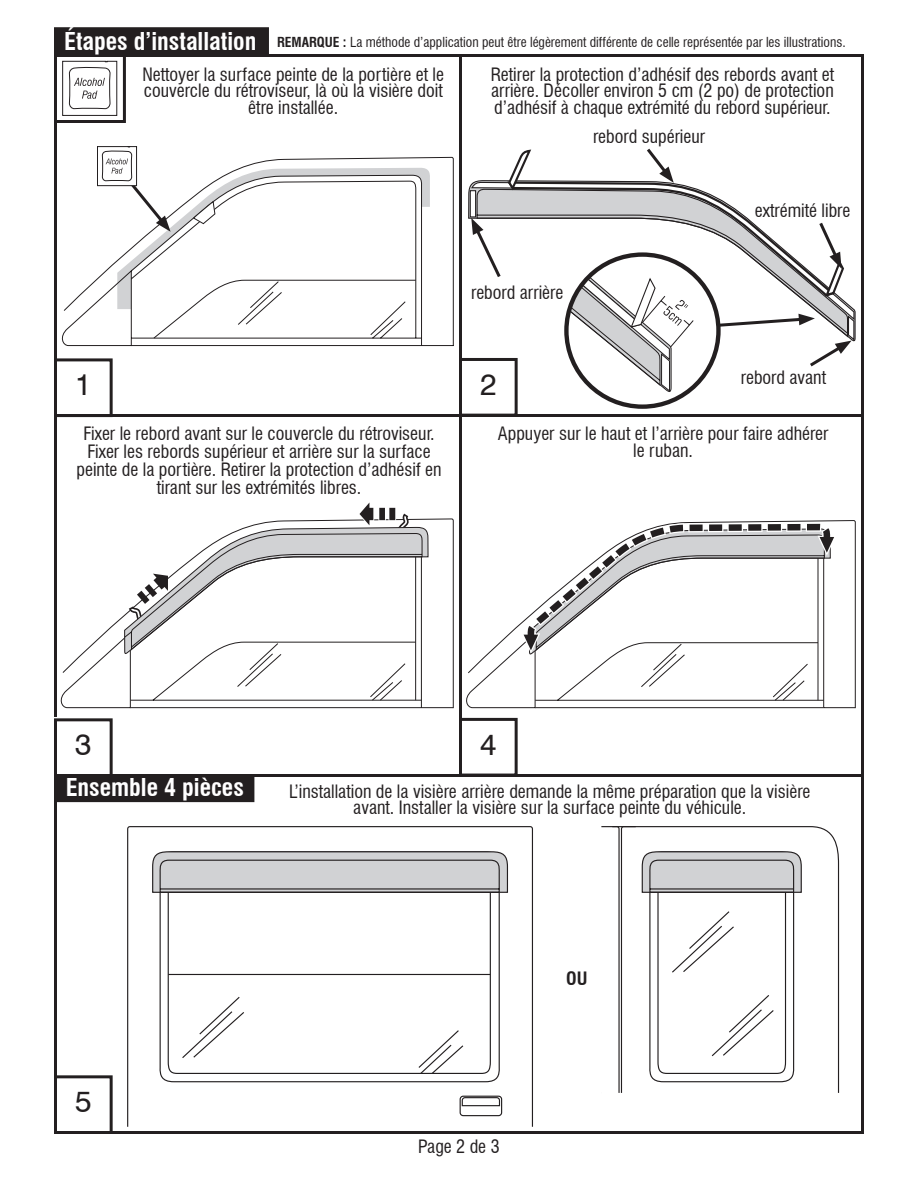
<style>
.page{position:relative;width:918px;height:1188px;background:#fff}
.page>*{position:absolute;margin:0;border:0;box-sizing:border-box;transform-origin:0 0}
.t1{font:30px "Swiss 721 BT";color:#231f20}
.t2{font:700 condensed 24px "Swiss 721 BT";color:#fff}
.Body_Text{font:condensed 18px/16.5px "Swiss 721 BT";color:#231f20;text-align:center}
.Body_Text-2{font:700 condensed 18px "Swiss 721 BT";color:#231f20}
.Body_Text-3{font:condensed 13.5px "Swiss 721 BT";color:#231f20}
.s1{font-weight:700}
</style>
<div class="page">
<div style="left:54px;top:718px;width:59px;height:59px;border:3px solid #231f20"></div>
<hr style="left:54px;top:414px;width:810px;height:3px;background:#231f20">
<div style="left:54px;top:358px;width:59px;height:59px;border:3px solid #231f20"></div>
<div style="left:54px;top:54px;width:72px;height:69px;border:3px solid #231f20"></div>
<div style="left:55px;top:28px;width:213px;height:26px;background:#231f20"></div>
<div style="left:54px;top:27px;width:215px;height:28px;border:2px solid #231f20"></div>
<hr style="left:54px;top:774px;width:810px;height:3px;background:#231f20">
<div style="left:459px;top:718px;width:59px;height:59px;border:3px solid #231f20"></div>
<svg style="left:62px;top:61px;width:56px;height:55px"></svg>
<div style="left:459px;top:358px;width:59px;height:59px;border:3px solid #231f20"></div>
<hr style="left:459px;top:54px;width:3px;height:721px;background:#231f20">
<div style="left:54px;top:1075px;width:59px;height:59px;border:3px solid #231f20"></div>
<div style="left:56px;top:776px;width:198px;height:25px;background:#231f20"></div>
<div style="left:56px;top:775px;width:198px;height:27px;border:2px solid #231f20"></div>
<svg style="left:127px;top:826px;width:406px;height:301px"></svg>
<svg style="left:459px;top:1095px;width:44px;height:22px"></svg>
<svg style="left:160px;top:976px;width:340px;height:107px"></svg>
<svg style="left:152px;top:851px;width:357px;height:125px"></svg>
<svg style="left:417px;top:1029px;width:48px;height:46px"></svg>
<svg style="left:802px;top:826px;width:37px;height:267px"></svg>
<svg style="left:601px;top:826px;width:201px;height:267px"></svg>
<svg style="left:61px;top:157px;width:393px;height:189px"></svg>
<svg style="left:192px;top:200px;width:24px;height:25px"></svg>
<svg style="left:97px;top:146px;width:74px;height:86px"></svg>
<svg style="left:429px;top:537px;width:25px;height:171px"></svg>
<svg style="left:60px;top:502px;width:369px;height:206px"></svg>
<svg style="left:838px;top:538px;width:18px;height:170px"></svg>
<svg style="left:466px;top:521px;width:372px;height:187px"></svg>
<svg style="left:566px;top:255px;width:152px;height:152px"></svg>
<svg style="left:471px;top:148px;width:384px;height:245px"></svg>
<p class="t2" style="left:64px;top:26px;width:194px">Étapes d’installation</p>
<p class="Body_Text-3" style="left:277px;top:34px;width:570px"><span class="s1">REMARQUE :</span> La méthode d’application peut être légèrement différente de celle représentée par les illustrations.</p>
<p class="t1" style="left:75px;top:367px;width:18px">1</p>
<p class="Body_Text" style="left:142px;top:66px;width:303px">Nettoyer la surface peinte de la portière et le couvercle du rétroviseur, là où la visière doit être installée.</p>
<p class="Body_Text" style="left:491px;top:66px;width:345px;text-align:justify">Retirer la protection d’adhésif des rebords avant et arrière. Décoller environ 5 cm (2 po) de protection d’adhésif à chaque extrémité du rebord supérieur.</p>
<p class="Body_Text" style="left:593px;top:128px;width:114px">rebord supérieur</p>
<p class="Body_Text" style="left:471px;top:284px;width:94px">rebord arrière</p>
<p class="t1" style="left:480px;top:366px;width:18px">2</p>
<p class="Body_Text" style="left:755px;top:202px;width:97px">extrémité libre</p>
<p class="Body_Text" style="left:741px;top:370px;width:87px">rebord avant</p>
<p class="Body_Text" style="left:77px;top:425px;width:367px;line-height:18px">Fixer le rebord avant sur le couvercle du rétroviseur.<br>Fixer les rebords supérieur et arrière sur la surface peinte de la portière. Retirer la protection d’adhésif en tirant sur les extrémités libres.</p>
<p class="Body_Text" style="left:498px;top:426px;width:332px">Appuyer sur le haut et l’arrière pour faire adhérer le ruban.</p>
<p class="t1" style="left:75px;top:726px;width:18px">3</p>
<p class="t1" style="left:480px;top:726px;width:18px">4</p>
<p class="t2" style="left:66px;top:773px;width:180px">Ensemble 4 pièces</p>
<p class="Body_Text" style="left:289px;top:783px;width:523px">L’installation de la visière arrière demande la même préparation que la visière avant. Installer la visière sur la surface peinte du véhicule.</p>
<p class="t1" style="left:75px;top:1083px;width:18px">5</p>
<p class="Body_Text" style="left:418px;top:1138px;width:83px">Page 2 de 3</p>
<p class="Body_Text-2" style="left:566px;top:967px;width:23px">OU</p>
</div>
